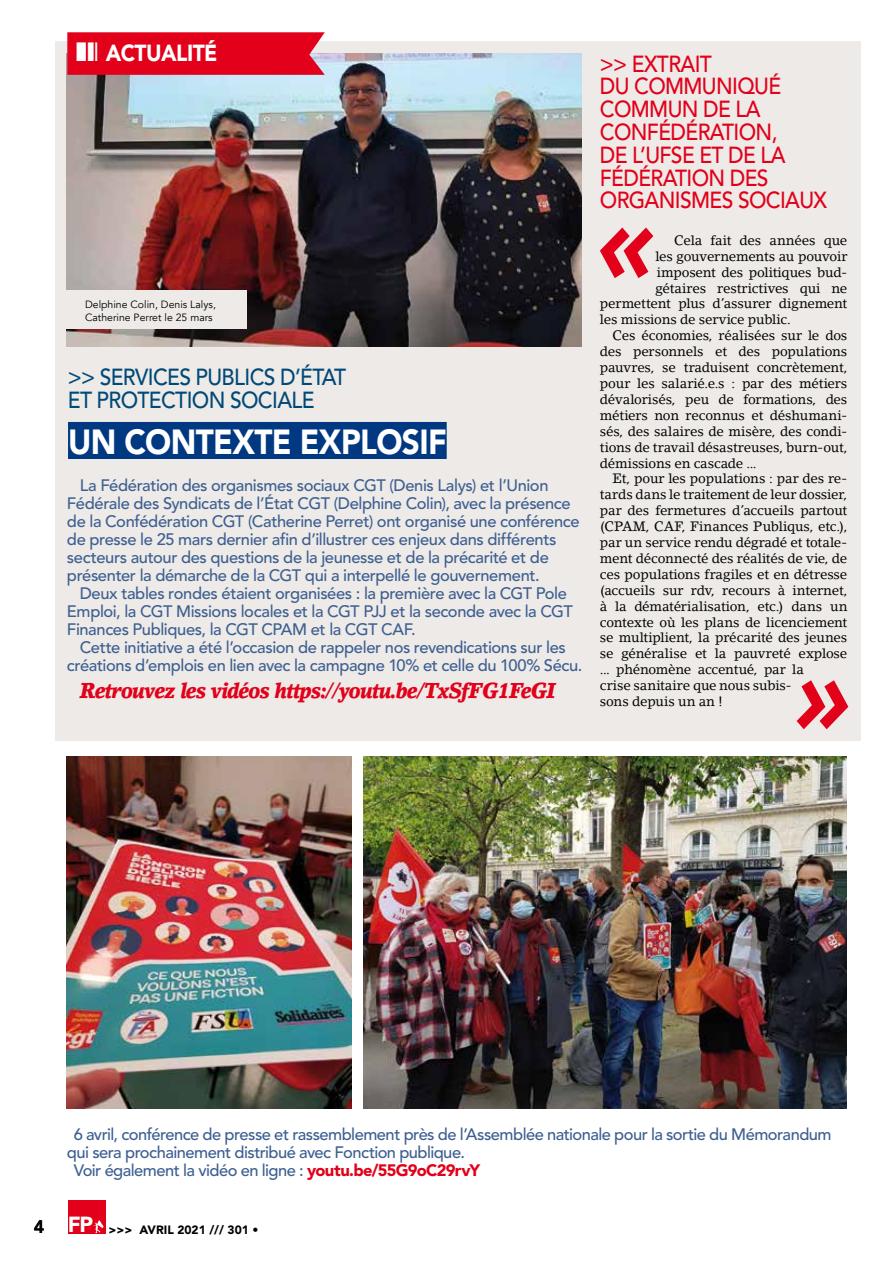
<style>
.page{position:relative;width:893px;height:1263px;background:#fff}
.page>*{position:absolute;margin:0;border:0;box-sizing:border-box;transform-origin:0 0}
.t1{font:900 34.65px "Avenir LT Std";letter-spacing:-.02em;color:#fff;scale:.91 1}
.t2{font:500 23.1px/22.8px "Avenir LT Std";letter-spacing:-.03em;color:#e2001a;scale:.91 1}
.t3{font:500 23.1px/22.8px "Avenir LT Std";letter-spacing:-.03em;color:#004978;scale:.91 1}
.t4{font:900 23.1px "Avenir LT Std";letter-spacing:-.025em;color:#fff;scale:.91 1}
.t5{font:italic 900 21.45px "Lino Letter Std";letter-spacing:-.05em;color:#e2001a;scale:.91 1}
.t6{font:500 16.5px/18px "Avenir LT Std";letter-spacing:-.025em;color:#3d5f91}
.t7{font:13.5px "Lino Letter Std";letter-spacing:-.015em;color:#000}
.t8{font:900 12px "Avenir LT Std";color:#000}
.t9{font:10.5px/12.6px "Avenir";color:#000}
.s1{font-weight:900;color:#e2001a}
.s2{font-weight:800;font-size:18px}
</style>
<div class="page">
<div style="left:55px;top:41px;width:806px;height:699px;background:#edeae7"></div>
<img style="left:67px;top:54px;width:515px;height:293px">
<div style="left:68px;top:1200px;width:37px;height:33px;background:#e2001a"></div>
<svg style="left:94px;top:1220px;width:9px;height:13px"></svg>
<div style="left:68px;top:422px;width:379px;height:37px;background:#003882"></div>
<img style="left:67px;top:756px;width:284px;height:353px">
<div style="left:64px;top:290px;width:183px;height:39px;background:#edeae7"></div>
<svg style="left:600px;top:227px;width:53px;height:51px"></svg>
<svg style="left:797px;top:680px;width:51px;height:49px"></svg>
<img style="left:364px;top:756px;width:482px;height:353px">
<svg style="left:67px;top:32px;width:258px;height:43px;background:#e10922"></svg>
<h2 class="t4" style="left:106px;top:39px;width:124px">ACTUALITÉ</h2>
<p class="t9" style="left:85px;top:298px;width:132px">Delphine Colin, Denis Lalys,<br>Catherine Perret le 25 mars</p>
<h2 class="t3" style="left:68px;top:366px;width:307px">&gt;&gt; SERVICES PUBLICS D’ÉTAT<br>ET PROTECTION SOCIALE</h2>
<h1 class="t1" style="left:68px;top:421px;width:418px">UN CONTEXTE EXPLOSIF</h1>
<p class="t6" style="left:67px;top:477px;width:514px;text-indent:13px">La Fédération des organismes sociaux CGT (Denis Lalys) et l’Union Fédérale des Syndicats de l’État CGT (Delphine Colin), avec la présence de la Confédération CGT (Catherine Perret) ont organisé une conférence de presse le 25 mars dernier afin d’illustrer ces enjeux dans différents secteurs autour des questions de la jeunesse et de la précarité et de présenter la démarche de la CGT qui a interpellé le gouvernement.</p>
<p class="t6" style="left:67px;top:585px;width:507px;text-indent:13px">Deux tables rondes étaient organisées : la première avec la CGT Pole<br>Emploi, la CGT Missions locales et la CGT PJJ et la seconde avec la CGT<br>Finances Publiques, la CGT CPAM et la CGT CAF.</p>
<p class="t6" style="left:67px;top:639px;width:517px;text-align:center">Cette initiative a été l’occasion de rappeler nos revendications sur les créations d’emplois en lien avec la campagne 10% et celle du 100% Sécu.</p>
<h3 class="t5" style="left:80px;top:678px;width:525px">Retrouvez les vidéos https://youtu.be/TxSfFG1FeGI</h3>
<h2 class="t2" style="left:600px;top:53px;width:251px">&gt;&gt; EXTRAIT<br>DU COMMUNIQUÉ<br>COMMUN DE LA<br>CONFÉDÉRATION,<br>DE L’UFSE ET DE LA<br>FÉDÉRATION DES<br>ORGANISMES SOCIAUX</h2>
<p class="t7" style="left:674px;top:232px;width:175px">Cela fait des années que</p>
<p class="t7" style="left:655px;top:248px;width:193px">les gouvernements au pouvoir</p>
<p class="t7" style="left:657px;top:264px;width:192px">imposent des politiques bud-</p>
<p class="t7" style="left:655px;top:280px;width:194px">gétaires restrictives qui ne</p>
<p class="t7" style="left:600px;top:295px;width:249px">permettent plus d’assurer dignement</p>
<p class="t7" style="left:600px;top:311px;width:192px">les missions de service public.</p>
<p class="t7" style="left:613px;top:327px;width:236px">Ces économies, réalisées sur le dos</p>
<p class="t7" style="left:600px;top:343px;width:249px">des personnels et des populations</p>
<p class="t7" style="left:600px;top:359px;width:249px">pauvres, se traduisent concrètement,</p>
<p class="t7" style="left:600px;top:375px;width:249px">pour les salarié.e.s : par des métiers</p>
<p class="t7" style="left:600px;top:391px;width:249px">dévalorisés, peu de formations, des</p>
<p class="t7" style="left:600px;top:407px;width:249px">métiers non reconnus et déshumani-</p>
<p class="t7" style="left:600px;top:423px;width:249px">sés, des salaires de misère, des condi-</p>
<p class="t7" style="left:600px;top:439px;width:249px">tions de travail désastreuses, burn-out,</p>
<p class="t7" style="left:600px;top:455px;width:158px">démissions en cascade ...</p>
<p class="t7" style="left:613px;top:470px;width:236px">Et, pour les populations : par des re-</p>
<p class="t7" style="left:600px;top:486px;width:249px">tards dans le traitement de leur dossier,</p>
<p class="t7" style="left:600px;top:502px;width:249px">par des fermetures d’accueils partout</p>
<p class="t7" style="left:600px;top:518px;width:249px">(CPAM, CAF, Finances Publiqus, etc.),</p>
<p class="t7" style="left:600px;top:534px;width:249px">par un service rendu dégradé et totale-</p>
<p class="t7" style="left:600px;top:550px;width:249px">ment déconnecté des réalités de vie, de</p>
<p class="t7" style="left:600px;top:566px;width:249px">ces populations fragiles et en détresse</p>
<p class="t7" style="left:600px;top:582px;width:249px">(accueils sur rdv, recours à internet,</p>
<p class="t7" style="left:600px;top:598px;width:249px">à la dématérialisation, etc.) dans un</p>
<p class="t7" style="left:600px;top:614px;width:249px">contexte où les plans de licenciement</p>
<p class="t7" style="left:600px;top:629px;width:249px">se multiplient, la précarité des jeunes</p>
<p class="t7" style="left:600px;top:645px;width:249px">se généralise et la pauvreté explose</p>
<p class="t7" style="left:600px;top:661px;width:205px">... phénomène accentué, par la</p>
<p class="t7" style="left:600px;top:677px;width:193px">crise sanitaire que nous subis-</p>
<p class="t7" style="left:600px;top:693px;width:125px">sons depuis un an !</p>
<p class="t6" style="left:74px;top:1126px;width:759px">6 avril, conférence de presse et rassemblement près de l’Assemblée nationale pour la sortie du Mémorandum</p>
<p class="t6" style="left:67px;top:1144px;width:399px">qui sera prochainement distribué avec Fonction publique.</p>
<p class="t6" style="left:74px;top:1162px;width:408px">Voir également la vidéo en ligne : <span class="s1">youtu.be/55G9oC29rvY</span></p>
<p class="t8" style="left:34px;top:1222px;width:226px"><span class="s2">4</span> <sup>FP</sup> &gt;&gt;&gt; AVRIL 2021 /// 301 •</p>
</div>
